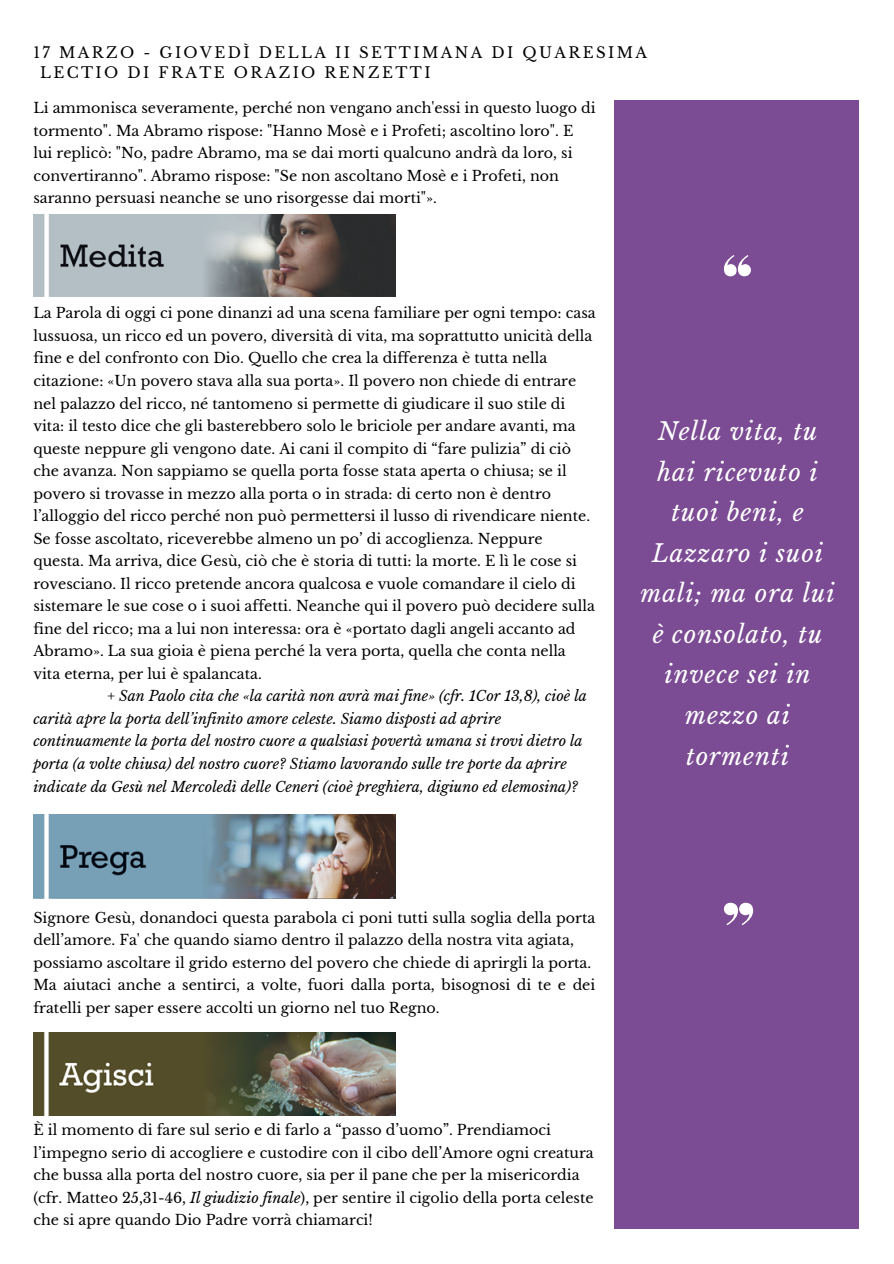
<style>
.page{position:relative;width:894px;height:1264px;background:#fff}
.page>*{position:absolute;margin:0;border:0;box-sizing:border-box;transform-origin:0 0}
.t1{font:italic 24px/40.5px "Libre Baskerville";letter-spacing:.04em;color:#fff;text-align:center}
.t2{font:15px/20.2px "Libre Baskerville";letter-spacing:.16em;color:#000}
.t3{font:14.25px/22.5px "Libre Baskerville";color:#000}
.t4{font:italic 14.25px/22.5px "Libre Baskerville";color:#000}
.s1{font-style:italic}
</style>
<div class="page">
<div style="left:614px;top:100px;width:244px;height:1128px;background:#7b4b93"></div>
<img style="left:33px;top:214px;width:362px;height:82px">
<img style="left:33px;top:814px;width:362px;height:84px">
<img style="left:33px;top:1032px;width:362px;height:83px">
<svg style="left:723px;top:902px;width:30px;height:23px"></svg>
<svg style="left:723px;top:255px;width:27px;height:21px"></svg>
<p class="t2" style="left:40px;top:43px;width:608px;text-indent:-7px">17 MARZO - GIOVEDÌ DELLA II SETTIMANA DI QUARESIMA<br>LECTIO DI FRATE ORAZIO RENZETTI</p>
<p class="t3" style="left:33px;top:97px;width:563px">Li ammonisca severamente, perché non vengano anch'essi in questo luogo di tormento". Ma Abramo rispose: "Hanno Mosè e i Profeti; ascoltino loro". E lui replicò: "No, padre Abramo, ma se dai morti qualcuno andrà da loro, si convertiranno". Abramo rispose: "Se non ascoltano Mosè e i Profeti, non saranno persuasi neanche se uno risorgesse dai morti"».</p>
<p class="t3" style="left:33px;top:302px;width:563px">La Parola di oggi ci pone dinanzi ad una scena familiare per ogni tempo: casa lussuosa, un ricco ed un povero, diversità di vita, ma soprattutto unicità della fine e del confronto con Dio. Quello che crea la differenza è tutta nella citazione: «Un povero stava alla sua porta». Il povero non chiede di entrare nel palazzo del ricco, né tantomeno si permette di giudicare il suo stile di vita: il testo dice che gli basterebbero solo le briciole per andare avanti, ma queste neppure gli vengono date. Ai cani il compito di “fare pulizia” di ciò che avanza. Non sappiamo se quella porta fosse stata aperta o chiusa; se il povero si trovasse in mezzo alla porta o in strada: di certo non è dentro l’alloggio del ricco perché non può permettersi il lusso di rivendicare niente.<br>Se fosse ascoltato, riceverebbe almeno un po’ di accoglienza. Neppure questa. Ma arriva, dice Gesù, ciò che è storia di tutti: la morte. E lì le cose si rovesciano. Il ricco pretende ancora qualcosa e vuole comandare il cielo di sistemare le sue cose o i suoi affetti. Neanche qui il povero può decidere sulla fine del ricco; ma a lui non interessa: ora è «portato dagli angeli accanto ad Abramo». La sua gioia è piena perché la vera porta, quella che conta nella vita eterna, per lui è spalancata.</p>
<p class="t4" style="left:33px;top:685px;width:555px;text-indent:74px">+ San Paolo cita che «la carità non avrà mai fine» (cfr. 1Cor 13,8), cioè la carità apre la porta dell’infinito amore celeste. Siamo disposti ad aprire continuamente la porta del nostro cuore a qualsiasi povertà umana si trovi dietro la porta (a volte chiusa) del nostro cuore? Stiamo lavorando sulle tre porte da aprire indicate da Gesù nel Mercoledì delle Ceneri (cioè preghiera, digiuno ed elemosina)?</p>
<p class="t1" style="left:640px;top:411px;width:195px">Nella vita, tu hai ricevuto i tuoi beni, e<br>Lazzaro i suoi mali; ma ora lui è consolato, tu invece sei in mezzo ai tormenti</p>
<p class="t3" style="left:33px;top:906px;width:563px">Signore Gesù, donandoci questa parabola ci poni tutti sulla soglia della porta dell’amore. Fa' che quando siamo dentro il palazzo della nostra vita agiata,</p>
<p class="t3" style="left:33px;top:951px;width:559px">possiamo ascoltare il grido esterno del povero che chiede di aprirgli la porta.</p>
<p class="t3" style="left:33px;top:974px;width:563px">Ma aiutaci anche a sentirci, a volte, fuori dalla porta, bisognosi di te e dei fratelli per saper essere accolti un giorno nel tuo Regno.</p>
<p class="t3" style="left:33px;top:1118px;width:561px">È il momento di fare sul serio e di farlo a “passo d’uomo”. Prendiamoci l’impegno serio di accogliere e custodire con il cibo dell’Amore ogni creatura che bussa alla porta del nostro cuore, sia per il pane che per la misericordia (cfr. Matteo 25,31-46, <span class="s1">Il giudizio finale</span>), per sentire il cigolio della porta celeste che si apre quando Dio Padre vorrà chiamarci!</p>
</div>
